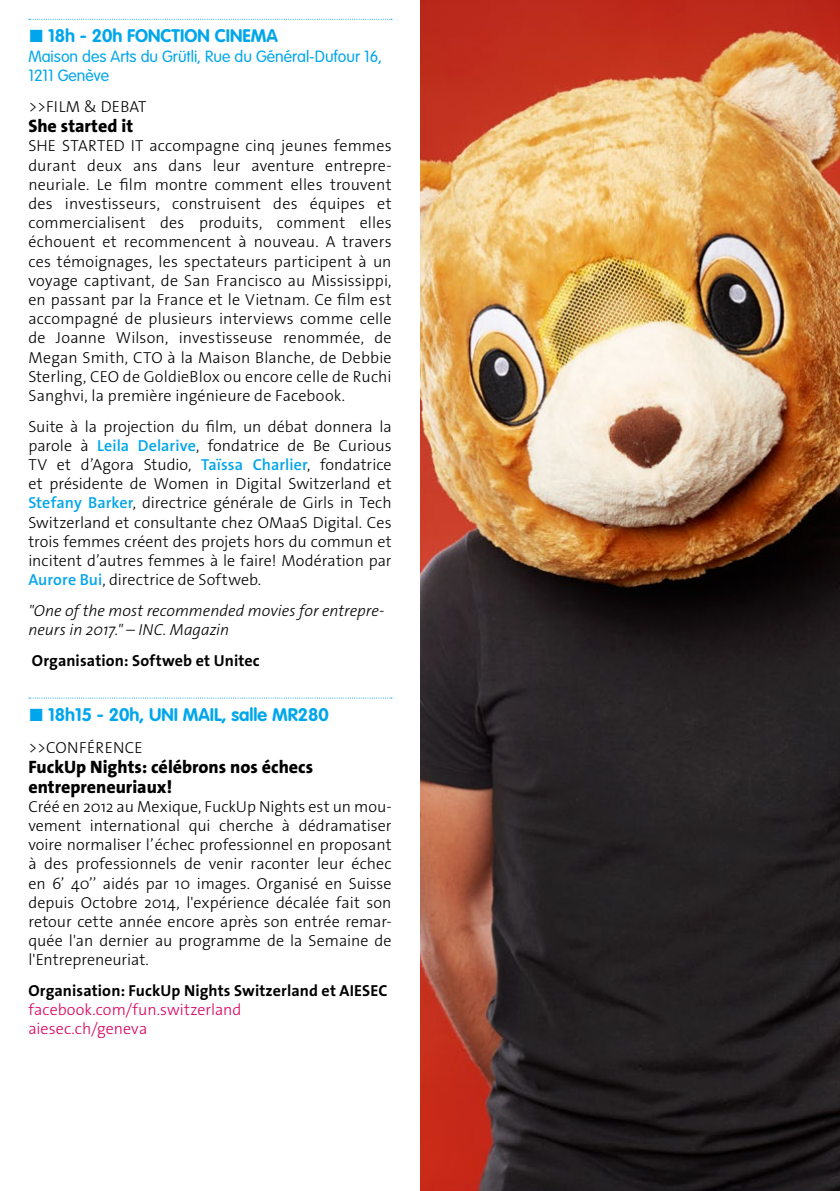
<style>
.page{position:relative;width:840px;height:1191px;background:#fff}
.page>*{position:absolute;margin:0;border:0;box-sizing:border-box;transform-origin:0 0}
.t1{font:800 18px/20px "The Sans Os F";color:#000}
.t2{font:700 18px "VAG Rounded";color:#00a6eb}
.t3{font:300 16px/19.2px "The Sans Os F";letter-spacing:.005em;color:#000;text-align:justify}
.t4{font:700 16px "The Sans Os F";letter-spacing:.01em;color:#000}
.t5{font:italic 300 16px/19.2px "The Sans Os F";letter-spacing:.005em;color:#000}
.t6{font:300 16px/19.2px "VAG Rounded";color:#00a6eb}
.t7{font:300 16px/19.2px "The Sans Os F";letter-spacing:.005em;color:#da005e}
.s1{font-family:"The Sans Os F";font-weight:800}
.s2{font-weight:600;color:#00a6eb}
</style>
<div class="page">
<img style="left:420px;top:0;width:419px;height:1191px">
<svg style="left:29px;top:19px;width:363px;height:1px"></svg>
<svg style="left:29px;top:697px;width:363px;height:1px"></svg>
<p class="t2" style="left:28px;top:26px;width:251px"><span class="s1">◼</span> 18h - 20h FONCTION CINEMA</p>
<p class="t6" style="left:28px;top:46px;width:355px">Maison des Arts du Grütli, Rue du Général-Dufour 16,<br>1211 Genève</p>
<p class="t3" style="left:28px;top:97px;width:120px">&gt;&gt;FILM &amp; DEBAT</p>
<p class="t1" style="left:28px;top:116px;width:106px">She started it</p>
<p class="t3" style="left:28px;top:136px;width:364px">SHE STARTED IT accompagne cinq jeunes femmes durant deux ans dans leur aventure entrepre&shy;neuriale. Le film montre comment elles trouvent des investisseurs, construisent des équipes et commercialisent des produits, comment elles échouent et recommencent à nouveau. A travers ces témoignages, les spectateurs participent à un voyage captivant, de San Francisco au Mississippi, en passant par la France et le Vietnam. Ce film est accompagné de plusieurs interviews comme celle de Joanne Wilson, investisseuse renommée, de Megan Smith, CTO à la Maison Blanche, de Debbie Sterling, CEO de GoldieBlox ou encore celle de Ruchi Sanghvi, la première ingénieure de Facebook.</p>
<p class="t3" style="left:28px;top:417px;width:364px">Suite à la projection du film, un débat donnera la parole à <span class="s2">Leila Delarive</span>, fondatrice de Be Curious TV et d’Agora Studio, <span class="s2">Taïssa Charlier</span>, fondatrice et présidente de Women in Digital Switzerland et <span class="s2">Stefany Barker</span>, directrice générale de Girls in Tech Switzerland et consultante chez OMaaS Digital. Ces trois femmes créent des projets hors du commun et incitent d’autres femmes à le faire! Modération par <span class="s2">Aurore Bui</span>, directrice de Softweb.</p>
<p class="t5" style="left:28px;top:601px;width:357px">"One of the most recommended movies for entrepre&shy;neurs in 2017." – INC. Magazin</p>
<p class="t4" style="left:32px;top:650px;width:229px">Organisation: Softweb et Unitec</p>
<p class="t2" style="left:28px;top:704px;width:302px"><span class="s1">◼</span> 18h15 - 20h, UNI MAIL, salle MR280</p>
<p class="t3" style="left:28px;top:737px;width:116px">&gt;&gt;CONFÉRENCE</p>
<p class="t1" style="left:28px;top:756px;width:286px">FuckUp Nights: célébrons nos échecs entrepreneuriaux!</p>
<p class="t3" style="left:28px;top:797px;width:364px">Créé en 2012 au Mexique, FuckUp Nights est un mou&shy;vement international qui cherche à dédramatiser voire normaliser l’échec professionnel en proposant à des professionnels de venir raconter leur échec en 6’ 40’’ aidés par 10 images. Organisé en Suisse depuis Octobre 2014, l'expérience décalée fait son retour cette année encore après son entrée remar&shy;quée l'an dernier au programme de la Semaine de l'Entrepreneuriat.</p>
<p class="t4" style="left:28px;top:980px;width:360px">Organisation: FuckUp Nights Switzerland et AIESEC</p>
<p class="t7" style="left:28px;top:1000px;width:214px">facebook.com/fun.switzerland aiesec.ch/geneva</p>
</div>
